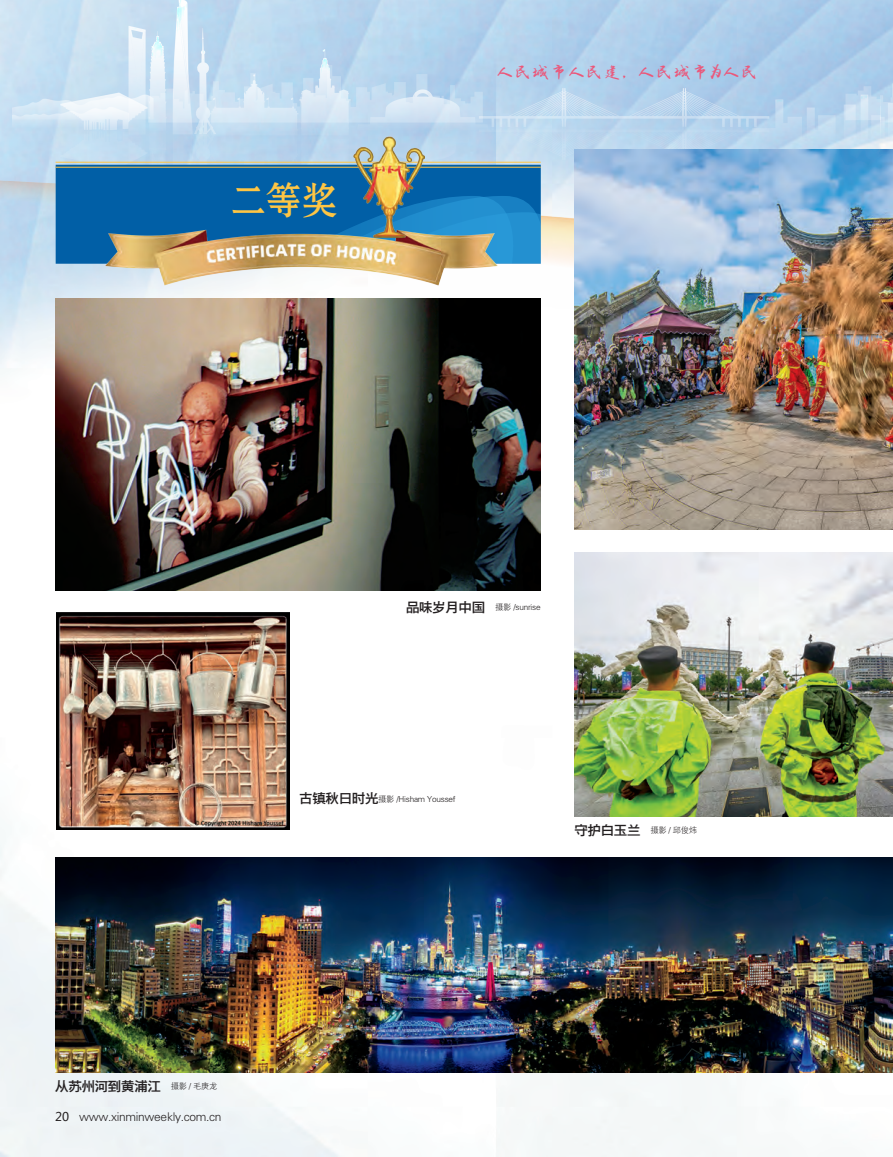
<style>
.page{position:relative;width:893px;height:1157px;background:#fff}
.page>*{position:absolute;margin:0;border:0;box-sizing:border-box;transform-origin:0 0}
.t1{font:36.75px "FZSHK GBK1 0";color:#fec544}
.t2{font:18.3px "FZZJ LJDXKFW";letter-spacing:-.025em;color:#eb577a}
.t3{font:13.5px "FZYDZHJW GB1 0";letter-spacing:-.025em;color:#231f20}
.t4{font:12px "FZXH1 JW GB1 0";letter-spacing:-.025em;color:#231f20}
.t5{font:8.25px "FZXH1 JW GB1 0";letter-spacing:-.025em;color:#231f20}
.s1{font-family:"yuweij";font-size:13.8px}
.s2{font-family:"FZYDZHJW GB1 0";font-size:13.5px}
.s3{font-family:"FZXH1 JW GB1 0";font-size:8.25px}
.s4{font-family:"Microsoft Ya Hei"}
</style>
<div class="page">
<img style="left:0;top:829px;width:893px;height:328px">
<img style="left:0;top:0;width:893px;height:817px">
<img style="left:55px;top:298px;width:486px;height:293px">
<img style="left:574px;top:150px;width:319px;height:380px">
<img style="left:56px;top:857px;width:837px;height:215px">
<img style="left:574px;top:553px;width:319px;height:263px">
<img style="left:56px;top:613px;width:234px;height:216px">
<div style="left:56px;top:165px;width:485px;height:29px;background:#015fa6"></div>
<svg style="left:56px;top:194px;width:485px;height:70px;background:#0e70b5"></svg>
<img style="left:73px;top:197px;width:443px;height:123px">
<hr style="left:56px;top:162px;width:485px;height:1px;background:#fec544">
<hr style="left:56px;top:167px;width:485px;height:1px;background:#fec544">
<img style="left:353px;top:136px;width:71px;height:102px">
<p class="t1" style="left:230px;top:178px;width:110px">二等奖</p>
<h2 class="t2" style="left:496px;top:63px;width:264px">人民城市人民建，人民城市<span class="s1">为</span>人民</h2>
<p class="t5" style="left:406px;top:602px;width:136px"><span class="s2">品味岁月中国</span> 摄影 /sunrise</p>
<p class="t5" style="left:299px;top:794px;width:158px"><span class="s2">古镇秋日时光</span>摄影 /Hisham Youssef</p>
<p class="t5" style="left:574px;top:826px;width:124px"><span class="s2">守护白玉兰</span> 摄影 / 邱俊炜</p>
<p class="t3" style="left:55px;top:1078px;width:164px">从苏州河到黄浦江 <span class="s3">摄影 / 毛庚龙</span></p>
<p class="t4" style="left:55px;top:1109px;width:168px"><span class="s4">20</span> www.xinminweekly.com.cn</p>
</div>
